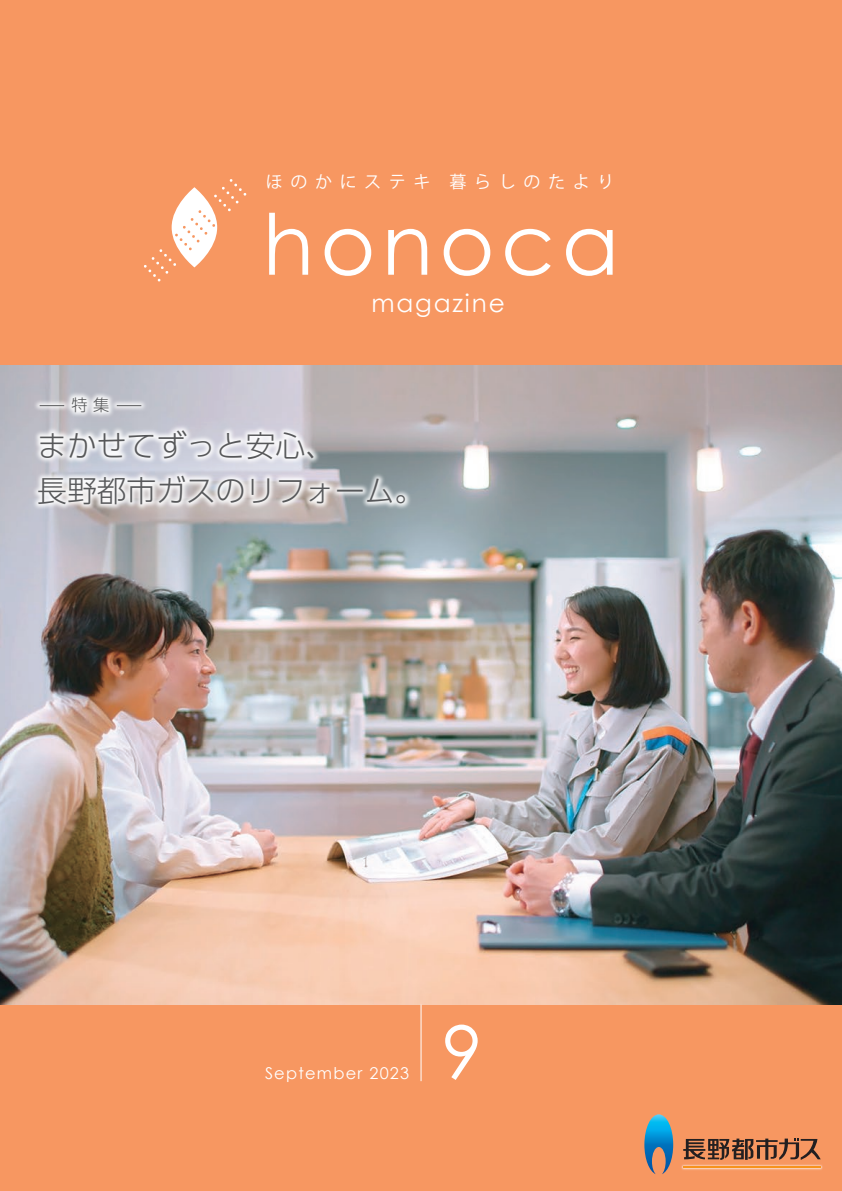
<style>
.page{position:relative;width:842px;height:1191px;background:#f79761}
.page>*{position:absolute;margin:0;border:0;box-sizing:border-box;transform-origin:0 0}
.t1{font:73.4px "Century Gothic";color:#fff}
.t2{font:300 29.8px/45.4px "UD Shin Go Pr 6 N";color:#57585a}
.t3{font:24.8px "Century Gothic";letter-spacing:.075em;color:#fff}
.t4{font:17px "Koz Go Pr 6 N";letter-spacing:.445em;color:#fff}
.t5{font:16.2px "Century Gothic";letter-spacing:.075em;color:#fff}
.t6{font:300 16.2px "UD Shin Go Pr 6 N";color:#57585a}
</style>
<div class="page">
<img style="left:0;top:366px;width:842px;height:638px">
<svg style="left:269px;top:213px;width:39px;height:62px"></svg>
<svg style="left:325px;top:229px;width:46px;height:47px"></svg>
<svg style="left:388px;top:229px;width:39px;height:46px"></svg>
<svg style="left:444px;top:229px;width:46px;height:47px"></svg>
<svg style="left:505px;top:229px;width:46px;height:47px"></svg>
<svg style="left:566px;top:229px;width:47px;height:47px"></svg>
<hr style="left:421px;top:1004px;width:1px;height:77px;background:#fff">
<svg style="left:144px;top:179px;width:102px;height:102px"></svg>
<svg style="left:644px;top:1114px;width:29px;height:60px"></svg>
<svg style="left:683px;top:1138px;width:138px;height:21px"></svg>
<img style="left:681px;top:1164px;width:142px;height:6px">
<hr style="left:683px;top:1166px;width:138px;height:2px;background:#f7931d">
<img style="left:0;top:365px;width:484px;height:223px">
<svg style="left:40px;top:405px;width:24px;height:1px"></svg>
<svg style="left:117px;top:405px;width:24px;height:1px"></svg>
<p class="t4" style="left:266px;top:172px;width:350px">ほのかにステキ 暮らしのたより</p>
<p class="t6" style="left:72px;top:392px;width:39px">特 集</p>
<p class="t3" style="left:371px;top:287px;width:135px">magazine</p>
<p class="t2" style="left:37px;top:422px;width:388px">まかせてずっと安心、<br>長野都市ガスのリフォーム。</p>
<p class="t5" style="left:265px;top:1063px;width:146px">September 2023</p>
<h1 class="t1" style="left:442px;top:1007px;width:42px">9</h1>
</div>
